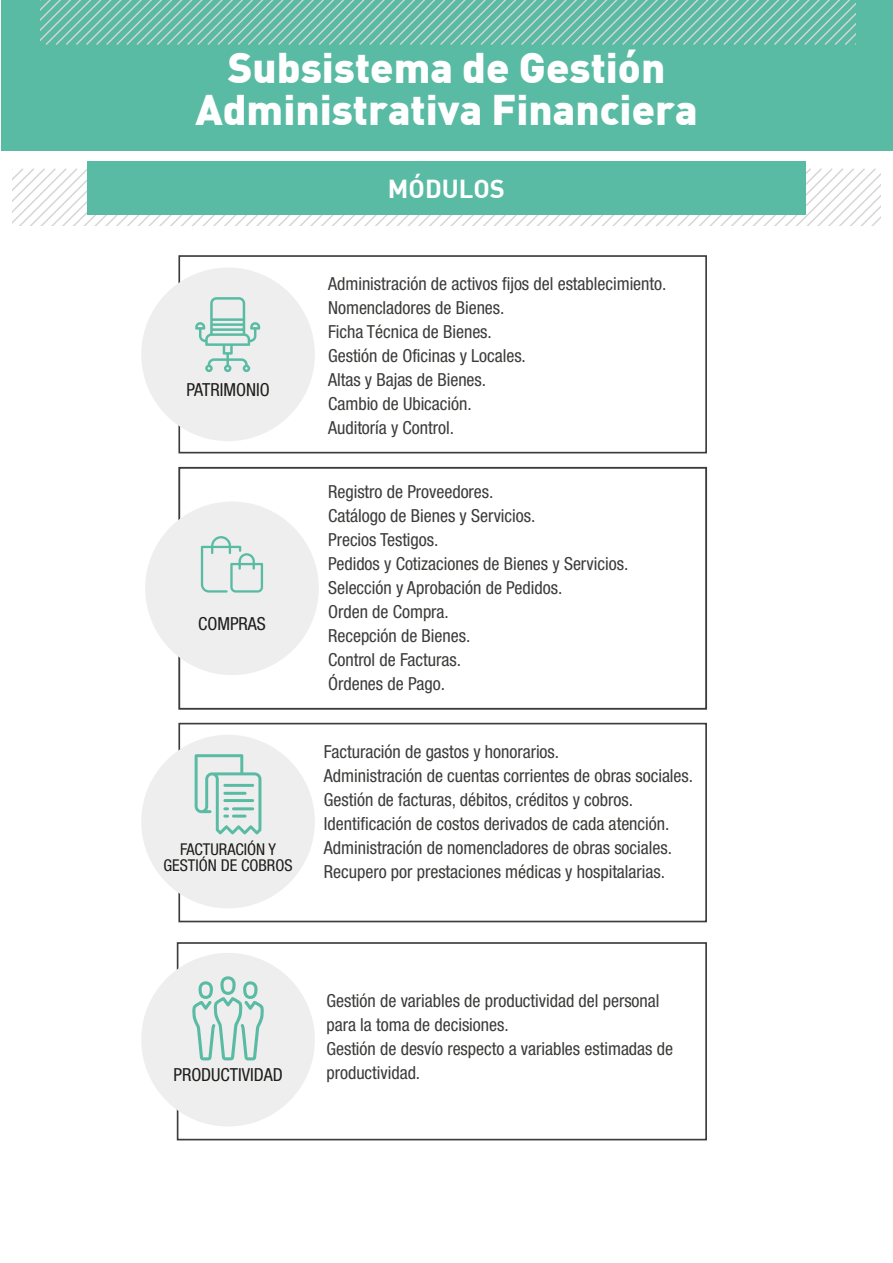
<style>
.page{position:relative;width:893px;height:1263px;background:#fff}
.page>*{position:absolute;margin:0;border:0;box-sizing:border-box;transform-origin:0 0}
.t1{font:900 42px/42px "DIN";color:#fff;text-align:center}
.t2{font:700 25.5px "DIN";color:#fff}
.t3{font:condensed 18px/24px "Helvetica Neue";color:#3c3c3b}
.t4{font:condensed 18px "Helvetica Neue";color:#1d1d1b}
.t5{font:condensed 16.35px/16.4px "Helvetica Neue";color:#1d1d1b;text-align:center}
</style>
<div class="page">
<div style="left:178px;top:255px;width:529px;height:198px;border:2px solid #3c3c3b"></div>
<div style="left:178px;top:467px;width:529px;height:243px;border:2px solid #3c3c3b"></div>
<div style="left:178px;top:723px;width:529px;height:199px;border:2px solid #3c3c3b"></div>
<div style="left:177px;top:942px;width:530px;height:198px;border:2px solid #3c3c3b"></div>
<div style="left:1px;top:0;width:892px;height:150px;background:#5abba4"></div>
<svg style="left:41px;top:0;width:814px;height:45px"></svg>
<svg style="left:12px;top:169px;width:869px;height:56px"></svg>
<div style="left:87px;top:162px;width:719px;height:53px;background:#5abba4"></div>
<div style="left:145px;top:501px;width:174px;height:174px;background:#eee;border-radius:50%"></div>
<div style="left:141px;top:735px;width:174px;height:173px;background:#eee;border-radius:50%"></div>
<div style="left:141px;top:953px;width:174px;height:173px;background:#eee;border-radius:50%"></div>
<svg style="left:201px;top:536px;width:62px;height:57px"></svg>
<div style="left:141px;top:267px;width:174px;height:174px;background:#eee;border-radius:50%"></div>
<svg style="left:195px;top:754px;width:66px;height:80px"></svg>
<svg style="left:192px;top:976px;width:72px;height:84px"></svg>
<svg style="left:195px;top:297px;width:65px;height:75px"></svg>
<h1 class="t1" style="left:195px;top:45px;width:504px">Subsistema de Gestión<br>Administrativa Financiera</h1>
<p class="t4" style="left:186px;top:379px;width:85px">PATRIMONIO</p>
<p class="t4" style="left:198px;top:613px;width:69px">COMPRAS</p>
<p class="t5" style="left:164px;top:841px;width:130px">FACTURACIÓN Y<br>GESTIÓN DE COBROS</p>
<h2 class="t2" style="left:388px;top:173px;width:119px">MÓDULOS</h2>
<p class="t3" style="left:328px;top:271px;width:340px">Administración de activos fijos del establecimiento.<br>Nomencladores de Bienes.<br>Ficha Técnica de Bienes.<br>Gestión de Oficinas y Locales.<br>Altas y Bajas de Bienes.<br>Cambio de Ubicación.<br>Auditoría y Control.</p>
<p class="t3" style="left:328px;top:480px;width:302px">Registro de Proveedores.<br>Catálogo de Bienes y Servicios.<br>Precios Testigos.<br>Pedidos y Cotizaciones de Bienes y Servicios.<br>Selección y Aprobación de Pedidos.<br>Orden de Compra.<br>Recepción de Bienes.<br>Control de Facturas.<br>Órdenes de Pago.</p>
<p class="t3" style="left:324px;top:740px;width:371px">Facturación de gastos y honorarios.<br>Administración de cuentas corrientes de obras sociales.<br>Gestión de facturas, débitos, créditos y cobros.<br>Identificación de costos derivados de cada atención.<br>Administración de nomencladores de obras sociales.<br>Recupero por prestaciones médicas y hospitalarias.</p>
<p class="t4" style="left:173px;top:1064px;width:111px">PRODUCTIVIDAD</p>
<p class="t3" style="left:326px;top:989px;width:348px">Gestión de variables de productividad del personal para la toma de decisiones.<br>Gestión de desvío respecto a variables estimadas de productividad.</p>
</div>
